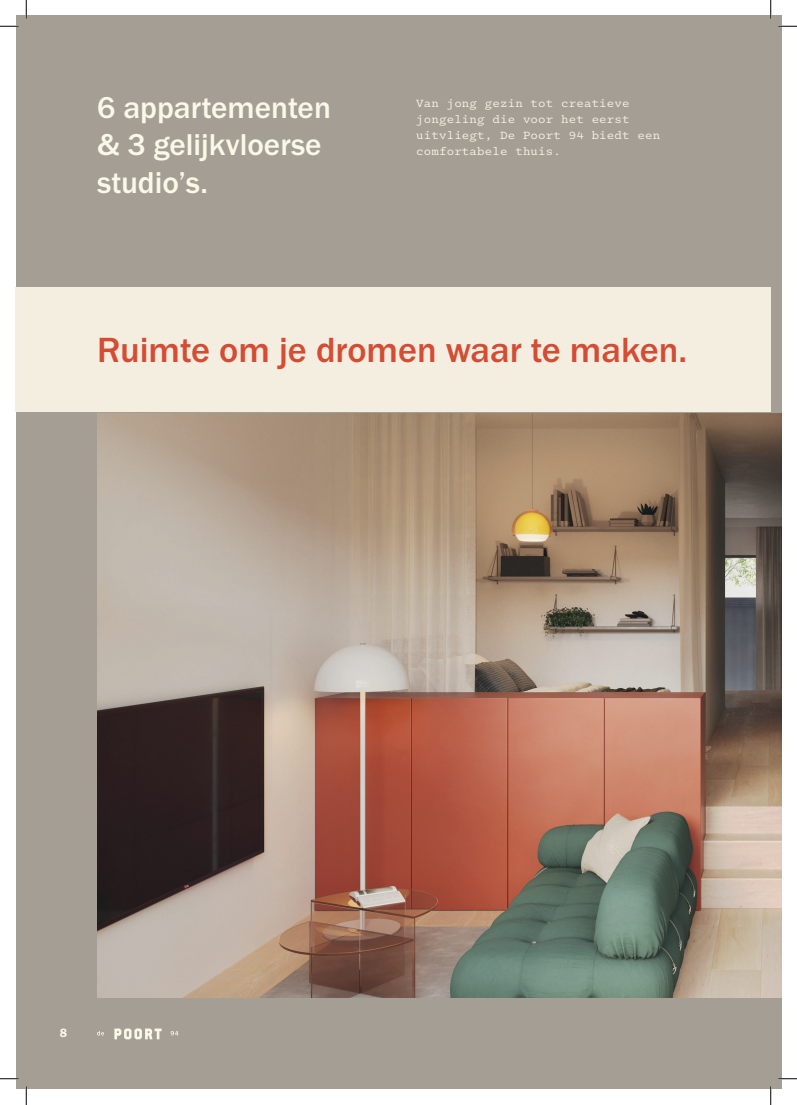
<style>
.page{position:relative;width:797px;height:1105px;background:#fff}
.page>*{position:absolute;margin:0;border:0;box-sizing:border-box;transform-origin:0 0}
.t1{font:500 36.25px "Franklin Gothic URW";color:#d44c34}
.t2{font:500 31.25px/37.5px "Franklin Gothic URW";color:#faf9e7}
.t3{font:12.5px/16.2px "Logic Monospace";letter-spacing:.01em;color:#faf9e7}
.t4{font:12.5px "Franklin Gothic URW Dem";color:#faf9e7}
</style>
<div class="page">
<div style="left:16px;top:16px;width:765px;height:1073px;background:#a49e95"></div>
<img style="left:97px;top:413px;width:684px;height:584px">
<div style="left:16px;top:287px;width:754px;height:125px;background:#f4eee1"></div>
<svg style="left:171px;top:1031px;width:7px;height:4px"></svg>
<svg style="left:114px;top:1028px;width:48px;height:11px"></svg>
<svg style="left:97px;top:1031px;width:7px;height:4px"></svg>
<svg style="left:0;top:25px;width:19px;height:2px"></svg>
<svg style="left:778px;top:25px;width:19px;height:2px"></svg>
<svg style="left:0;top:1078px;width:19px;height:1px"></svg>
<svg style="left:778px;top:1078px;width:19px;height:1px"></svg>
<svg style="left:25px;top:0;width:2px;height:19px"></svg>
<svg style="left:25px;top:1086px;width:2px;height:19px"></svg>
<svg style="left:770px;top:0;width:1px;height:19px"></svg>
<svg style="left:770px;top:1086px;width:1px;height:19px"></svg>
<h2 class="t2" style="left:97px;top:88px;width:235px">6 appartementen &amp; 3 gelijkvloerse studio’s.</h2>
<p class="t3" style="left:416px;top:95px;width:245px">Van jong gezin tot creatieve jongeling die voor het eerst uitvliegt, De Poort 94 biedt een comfortabele thuis.</p>
<h1 class="t1" style="left:97px;top:327px;width:591px">Ruimte om je dromen waar te maken.</h1>
<p class="t4" style="left:60px;top:1025px;width:9px">8</p>
</div>
